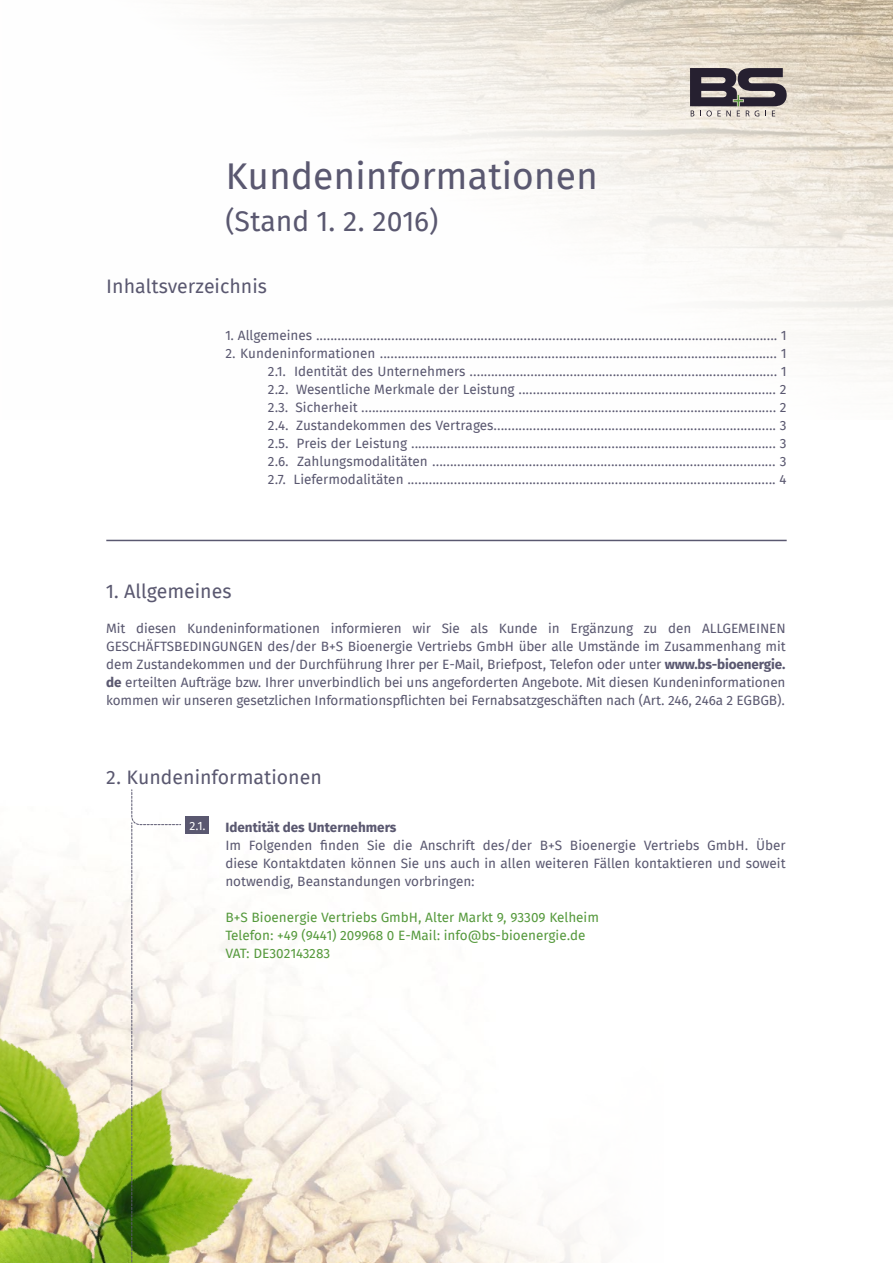
<style>
.page{position:relative;width:893px;height:1263px;background:#fff}
.page>*{position:absolute;margin:0;border:0;box-sizing:border-box;transform-origin:0 0}
.t1{font:37.2px "Fira Sans";color:#5a5870}
.t2{font:28.35px "Fira Sans";color:#5a5870}
.t3{font:19.5px "Fira Sans";color:#5a5870}
.t4{font:13.5px/18px "Fira Sans";color:#5a5870;text-align:justify}
.t5{font:13.5px/18px "Fira Sans";color:#55993c}
.t6{font:700 13.5px "Fira Sans";color:#5a5870}
.t7{font:12px "Fira Sans";color:#fff}
.s1{font-weight:700}
</style>
<div class="page">
<img style="left:0;top:816px;width:603px;height:447px">
<img style="left:202px;top:0;width:691px;height:377px">
<div style="left:185px;top:816px;width:23px;height:18px;background:#5a5870"></div>
<hr style="left:106px;top:540px;width:681px;height:1px;background:#5a5870">
<svg style="left:690px;top:68px;width:97px;height:48px;background:#756e72"></svg>
<img style="left:0;top:995px;width:302px;height:268px">
<svg style="left:131px;top:789px;width:51px;height:474px"></svg>
<h1 class="t1" style="left:225px;top:150px;width:374px">Kundeninformationen</h1>
<h2 class="t2" style="left:225px;top:202px;width:214px">(Stand 1. 2. 2016)</h2>
<h3 class="t3" style="left:106px;top:273px;width:162px">Inhaltsverzeichnis</h3>
<p class="t4" style="left:225px;top:327px;width:563px">1. Allgemeines ................................................................................................................................. 1</p>
<p class="t4" style="left:268px;top:345px;width:520px;text-indent:-43px">2. Kundeninformationen ............................................................................................................... 1<br>2.1. Identität des Unternehmers ...................................................................................... 1<br>2.2. Wesentliche Merkmale der Leistung ........................................................................ 2<br>2.3. Sicherheit .................................................................................................................... 2<br>2.4. Zustandekommen des Vertrages............................................................................... 3<br>2.5. Preis der Leistung ...................................................................................................... 3<br>2.6. Zahlungsmodalitäten ................................................................................................ 3<br>2.7. Liefermodalitäten ....................................................................................................... 4</p>
<h3 class="t3" style="left:106px;top:577px;width:127px">1. Allgemeines</h3>
<p class="t4" style="left:106px;top:621px;width:681px">Mit diesen Kundeninformationen informieren wir Sie als Kunde in Ergänzung zu den ALLGEMEINEN GESCHÄFTSBEDINGUNGEN des/der B+S Bioenergie Vertriebs GmbH über alle Umstände im Zusammenhang mit dem Zustandekommen und der Durchführung Ihrer per E-Mail, Briefpost, Telefon oder unter <span class="s1">www.bs-bioenergie. de</span> erteilten Aufträge bzw. Ihrer unverbindlich bei uns angeforderten Angebote. Mit diesen Kundeninformationen kommen wir unseren gesetzlichen Informationspflichten bei Fernabsatzgeschäften nach (Art. 246, 246a 2 EGBGB).</p>
<h3 class="t3" style="left:106px;top:764px;width:217px">2. Kundeninformationen</h3>
<p class="t7" style="left:190px;top:817px;width:18px">2.1.</p>
<p class="t6" style="left:225px;top:818px;width:173px">Identität des Unternehmers</p>
<p class="t4" style="left:225px;top:837px;width:562px">Im Folgenden finden Sie die Anschrift des/der B+S Bioenergie Vertriebs GmbH. Über diese Kontaktdaten können Sie uns auch in allen weiteren Fällen kontaktieren und soweit notwendig, Beanstandungen vorbringen:</p>
<p class="t5" style="left:225px;top:909px;width:375px">B+S Bioenergie Vertriebs GmbH, Alter Markt 9, 93309 Kelheim<br>Telefon: +49 (9441) 209968 0 E-Mail: info@bs-bioenergie.de<br>VAT: DE302143283</p>
</div>
